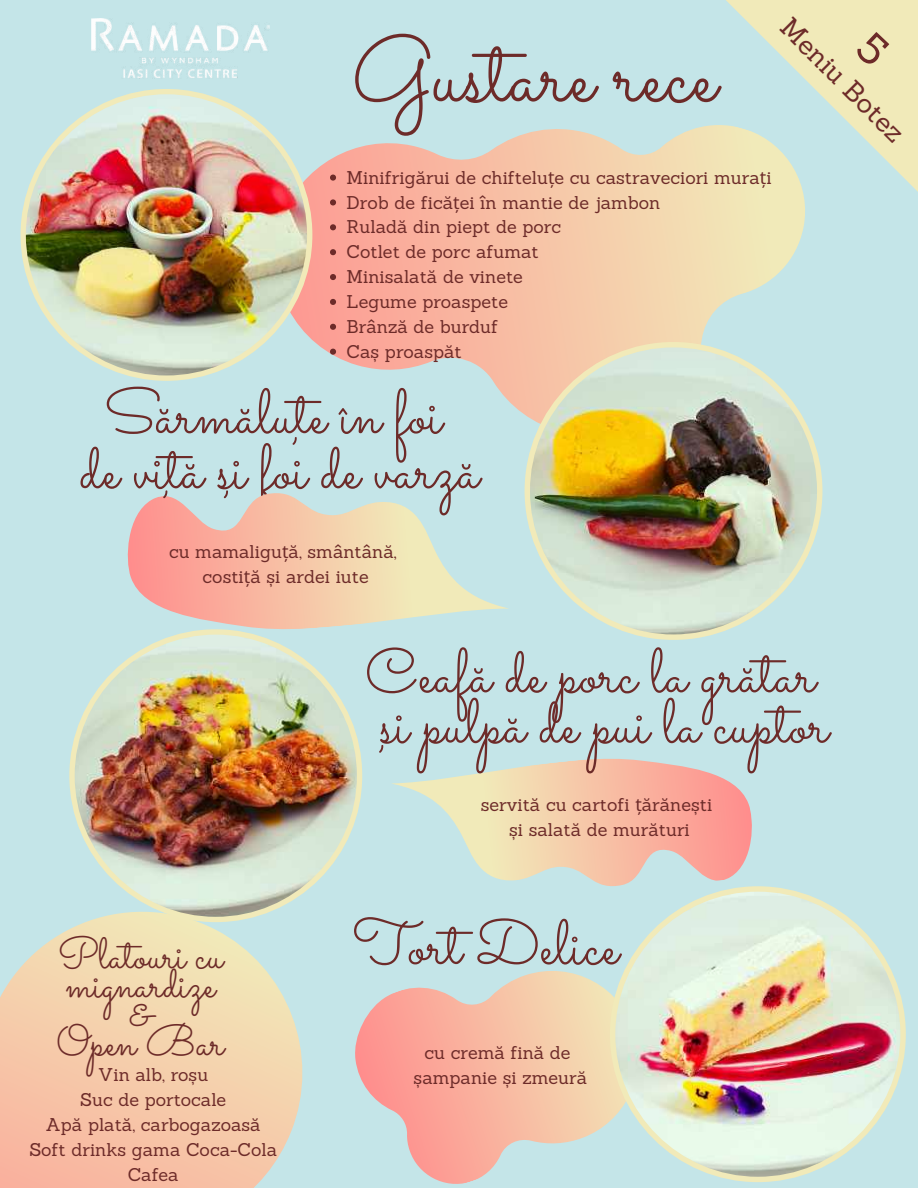
<style>
.page{position:relative;width:918px;height:1188px;background:#c4e5e8}
.page>*{position:absolute;margin:0;border:0;box-sizing:border-box;transform-origin:0 0}
.t1{font:93px "Sacramento";color:#6d2b29}
.t2{font:63px/55.2px "Sacramento";color:#6d2b29;text-align:center}
.t3{font:62.7px/50.4px "Sacramento";color:#6d2b29}
.t4{font:51.9px "Sacramento";color:#6d2b29}
.t5{font:43.65px "Sacramento";color:#6d2b29}
.t6{font:27px "Sanchez";color:#6d2b29}
.t7{font:18px/24.9px "Sanchez";color:#6d2b29;text-align:center}
.s1{font-family:"Noto Sans"}
</style>
<div class="page">
<svg style="left:392px;top:758px;width:360px;height:128px"></svg>
<svg style="left:367px;top:971px;width:243px;height:213px"></svg>
<img style="left:610px;top:886px;width:296px;height:296px">
<svg style="left:312px;top:129px;width:493px;height:286px"></svg>
<svg style="left:330px;top:175px;width:6px;height:6px"></svg>
<svg style="left:330px;top:199px;width:6px;height:6px"></svg>
<svg style="left:330px;top:224px;width:6px;height:6px"></svg>
<svg style="left:330px;top:249px;width:6px;height:6px"></svg>
<svg style="left:330px;top:274px;width:6px;height:6px"></svg>
<svg style="left:330px;top:299px;width:6px;height:6px"></svg>
<svg style="left:330px;top:324px;width:6px;height:6px"></svg>
<svg style="left:330px;top:349px;width:6px;height:6px"></svg>
<img style="left:525px;top:342px;width:297px;height:298px">
<img style="left:69px;top:643px;width:293px;height:197px">
<img style="left:21px;top:89px;width:291px;height:292px">
<svg style="left:127px;top:493px;width:381px;height:150px"></svg>
<svg style="left:685px;top:0;width:233px;height:205px;fill:#f1e5b9"></svg>
<img style="left:92px;top:18px;width:178px;height:61px">
<svg style="left:0;top:840px;width:367px;height:348px"></svg>
<svg style="left:854px;top:30px;width:37px;height:38px"></svg>
<h1 class="t1" style="left:352px;top:14px;width:367px">Gustare rece</h1>
<h3 class="t6" style="left:798px;top:10px;width:164px;rotate:45deg">Meniu Botez</h3>
<p class="t7" style="left:347px;top:165px;width:427px;text-align:left">Minifrigărui de chiftelu<span class="s1">ț</span>e cu castraveciori mura<span class="s1">ț</span>i<br>Drob de fică<span class="s1">ț</span>ei în mantie de jambon<br>Ruladă din piept de porc<br>Cotlet de porc afumat<br>Minisalată de vinete<br>Legume proaspete<br>Brânză de burduf<br>Caș proaspăt</p>
<h2 class="t2" style="left:80px;top:383px;width:401px">Sărmălute în foi<br>de vită si foi de varză</h2>
<h3 class="t4" style="left:291px;top:391px;width:11px">,</h3>
<h3 class="t4" style="left:162px;top:444px;width:71px">, ,</h3>
<p class="t7" style="left:169px;top:539px;width:229px">cu mamaligu<span class="s1">ț</span>ă, smântână, costi<span class="s1">ț</span>ă și ardei iute</p>
<h3 class="t3" style="left:365px;top:645px;width:465px">Ceafă de porc la grătar si pulpă de pui la cuptor</h3>
<h3 class="t4" style="left:378px;top:699px;width:11px">,</h3>
<h3 class="t5" style="left:58px;top:927px;width:167px">Platouri cu</h3>
<h3 class="t5" style="left:66px;top:956px;width:151px">mignardize</h3>
<h3 class="t5" style="left:129px;top:985px;width:25px">&amp;</h3>
<h3 class="t5" style="left:57px;top:1014px;width:169px">Open Bar</h3>
<p class="t7" style="left:29px;top:1062px;width:249px">Vin alb, roșu<br>Suc de portocale<br>Apă plată, carbogazoasă<br>Soft drinks gama Coca-Cola<br>Cafea</p>
<p class="t7" style="left:481px;top:792px;width:233px">servită cu cartofi <span class="s1">ț</span>ărănești și salată de murături</p>
<h2 class="t2" style="left:353px;top:914px;width:267px">Tort Delice</h2>
<p class="t7" style="left:414px;top:1040px;width:175px">cu cremă fină de șampanie și zmeură</p>
</div>
